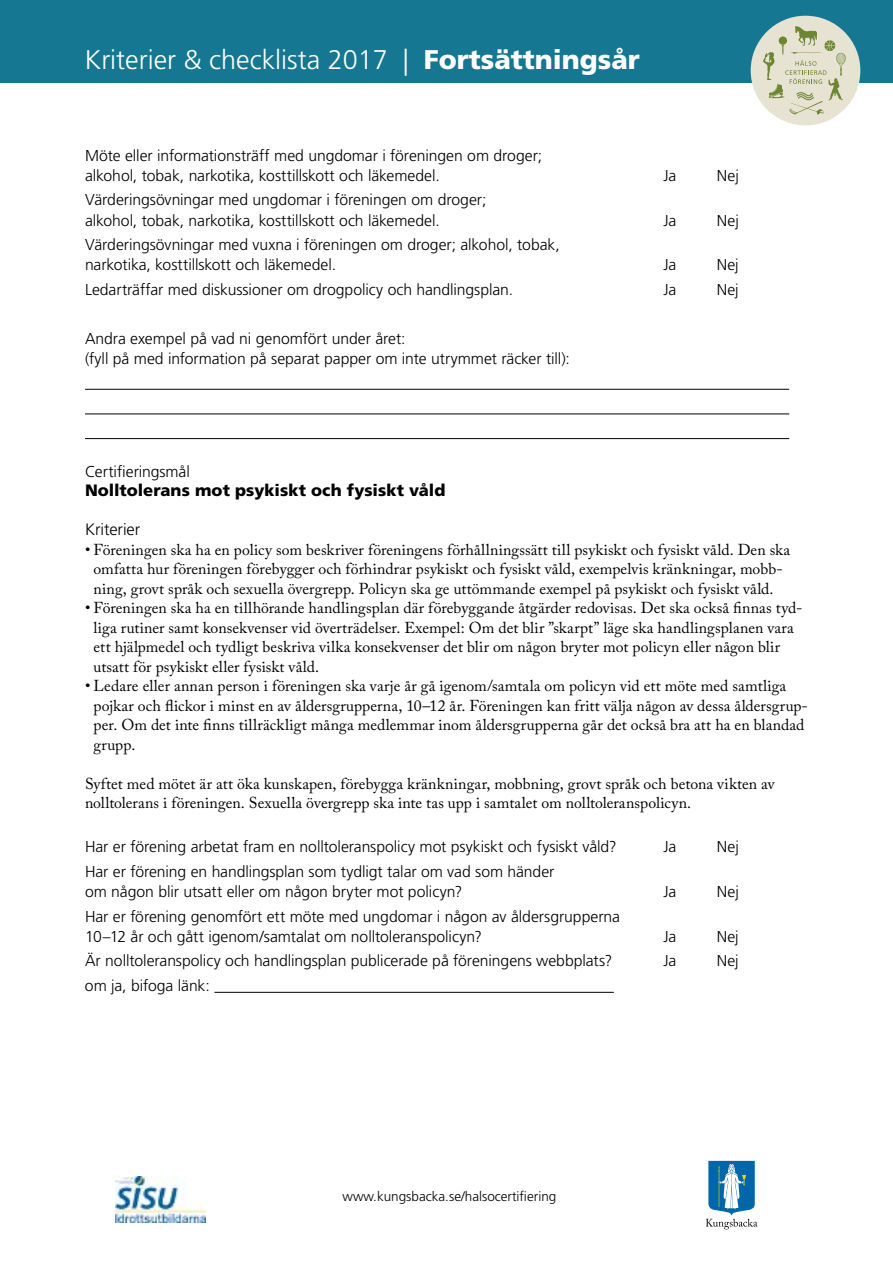
<style>
.page{position:relative;width:893px;height:1263px;background:#fff}
.page>*{position:absolute;margin:0;border:0;box-sizing:border-box;transform-origin:0 0}
.t1{font:300 27px "Frutiger LT Std";color:#fff}
.t2{font:900 16.5px "Frutiger LT Std";color:#000}
.t3{font:300 16.5px "Frutiger LT Std";letter-spacing:-.005em;color:#000}
.t4{font:15.75px/19.5px "Adobe Caslon Pro";letter-spacing:.005em;color:#000}
.t5{font:300 15.75px/20.2px "Frutiger LT Std";letter-spacing:-.005em;color:#000}
.t6{font:300 13.5px "Frutiger LT Std";color:#000}
.s1{font-weight:900}
</style>
<div class="page">
<svg style="left:706px;top:1161px;width:51px;height:68px"></svg>
<img style="left:116px;top:1176px;width:90px;height:46px">
<div style="left:0;top:0;width:893px;height:83px;background:#157791"></div>
<div style="left:751px;top:16px;width:109px;height:109px;background:#e7e3d3;border-radius:50%"></div>
<svg style="left:763px;top:26px;width:83px;height:89px"></svg>
<hr style="left:85px;top:389px;width:704px;height:1px;background:#000">
<hr style="left:85px;top:414px;width:704px;height:1px;background:#000">
<hr style="left:85px;top:438px;width:704px;height:1px;background:#000">
<hr style="left:214px;top:992px;width:400px;height:1px;background:#000">
<h1 class="t1" style="left:85px;top:44px;width:557px">Kriterier &amp; checklista 2017 | <span class="s1">Fortsättningsår</span></h1>
<p class="t5" style="left:85px;top:145px;width:459px">Möte eller informationsträff med ungdomar i föreningen om droger; alkohol, tobak, narkotika, kosttillskott och läkemedel.</p>
<p class="t5" style="left:85px;top:190px;width:403px">Värderingsövningar med ungdomar i föreningen om droger; alkohol, tobak, narkotika, kosttillskott och läkemedel.</p>
<p class="t5" style="left:85px;top:235px;width:476px">Värderingsövningar med vuxna i föreningen om droger; alkohol, tobak, narkotika, kosttillskott och läkemedel.</p>
<p class="t5" style="left:663px;top:166px;width:15px">Ja</p>
<p class="t5" style="left:717px;top:166px;width:24px">Nej</p>
<p class="t5" style="left:663px;top:210px;width:15px">Ja</p>
<p class="t5" style="left:717px;top:210px;width:24px">Nej</p>
<p class="t5" style="left:663px;top:255px;width:15px">Ja</p>
<p class="t5" style="left:717px;top:255px;width:24px">Nej</p>
<p class="t5" style="left:85px;top:280px;width:430px">Ledarträffar med diskussioner om drogpolicy och handlingsplan.</p>
<p class="t5" style="left:663px;top:280px;width:15px">Ja</p>
<p class="t5" style="left:717px;top:280px;width:24px">Nej</p>
<p class="t5" style="left:85px;top:329px;width:486px">Andra exempel på vad ni genomfört under året:<br>(fyll på med information på separat papper om inte utrymmet räcker till):</p>
<p class="t5" style="left:85px;top:461px;width:106px">Certifieringsmål</p>
<p class="t2" style="left:85px;top:480px;width:362px">Nolltolerans mot psykiskt och fysiskt våld</p>
<p class="t3" style="left:85px;top:520px;width:57px">Kriterier</p>
<p class="t4" style="left:85px;top:539px;width:707px;text-align:center">• Föreningen ska ha en policy som beskriver föreningens förhållningssätt till psykiskt och fysiskt våld. Den ska omfatta hur föreningen förebygger och förhindrar psykiskt och fysiskt våld, exempelvis kränkningar, mobb&shy;ning, grovt språk och sexuella övergrepp. Policyn ska ge uttömmande exempel på psykiskt och fysiskt våld.</p>
<p class="t4" style="left:94px;top:598px;width:710px;text-indent:-9px">• Föreningen ska ha en tillhörande handlingsplan där förebyggande åtgärder redovisas. Det ska också finnas tyd&shy;liga rutiner samt konsekvenser vid överträdelser. Exempel: Om det blir ”skarpt” läge ska handlingsplanen vara ett hjälpmedel och tydligt beskriva vilka konsekvenser det blir om någon bryter mot policyn eller någon blir utsatt för psykiskt eller fysiskt våld.</p>
<p class="t4" style="left:94px;top:676px;width:716px;text-indent:-9px">• Ledare eller annan person i föreningen ska varje år gå igenom/samtala om policyn vid ett möte med samtliga pojkar och flickor i minst en av åldersgrupperna, 10–12 år. Föreningen kan fritt välja någon av dessa åldersgrup&shy;per. Om det inte finns tillräckligt många medlemmar inom åldersgrupperna går det också bra att ha en blandad grupp.</p>
<p class="t4" style="left:85px;top:773px;width:691px">Syftet med mötet är att öka kunskapen, förebygga kränkningar, mobbning, grovt språk och betona vikten av nolltolerans i föreningen. Sexuella övergrepp ska inte tas upp i samtalet om nolltoleranspolicyn.</p>
<p class="t5" style="left:85px;top:837px;width:533px">Har er förening arbetat fram en nolltoleranspolicy mot psykiskt och fysiskt våld?</p>
<p class="t5" style="left:663px;top:837px;width:15px">Ja</p>
<p class="t5" style="left:717px;top:837px;width:24px">Nej</p>
<p class="t5" style="left:85px;top:861px;width:471px">Har er förening en handlingsplan som tydligt talar om vad som händer om någon blir utsatt eller om någon bryter mot policyn?</p>
<p class="t5" style="left:663px;top:882px;width:15px">Ja</p>
<p class="t5" style="left:717px;top:882px;width:24px">Nej</p>
<p class="t5" style="left:85px;top:906px;width:536px">Har er förening genomfört ett möte med ungdomar i någon av åldersgrupperna<br>10–12 år och gått igenom/samtalat om nolltoleranspolicyn?</p>
<p class="t5" style="left:663px;top:926px;width:15px">Ja</p>
<p class="t5" style="left:717px;top:926px;width:24px">Nej</p>
<p class="t5" style="left:85px;top:951px;width:529px">Är nolltoleranspolicy och handlingsplan publicerade på föreningens webbplats?</p>
<p class="t5" style="left:663px;top:951px;width:15px">Ja</p>
<p class="t5" style="left:717px;top:951px;width:24px">Nej</p>
<p class="t5" style="left:85px;top:975px;width:126px">om ja, bifoga länk:</p>
<p class="t6" style="left:343px;top:1188px;width:215px">www.kungsbacka.se/halsocertifiering</p>
</div>
